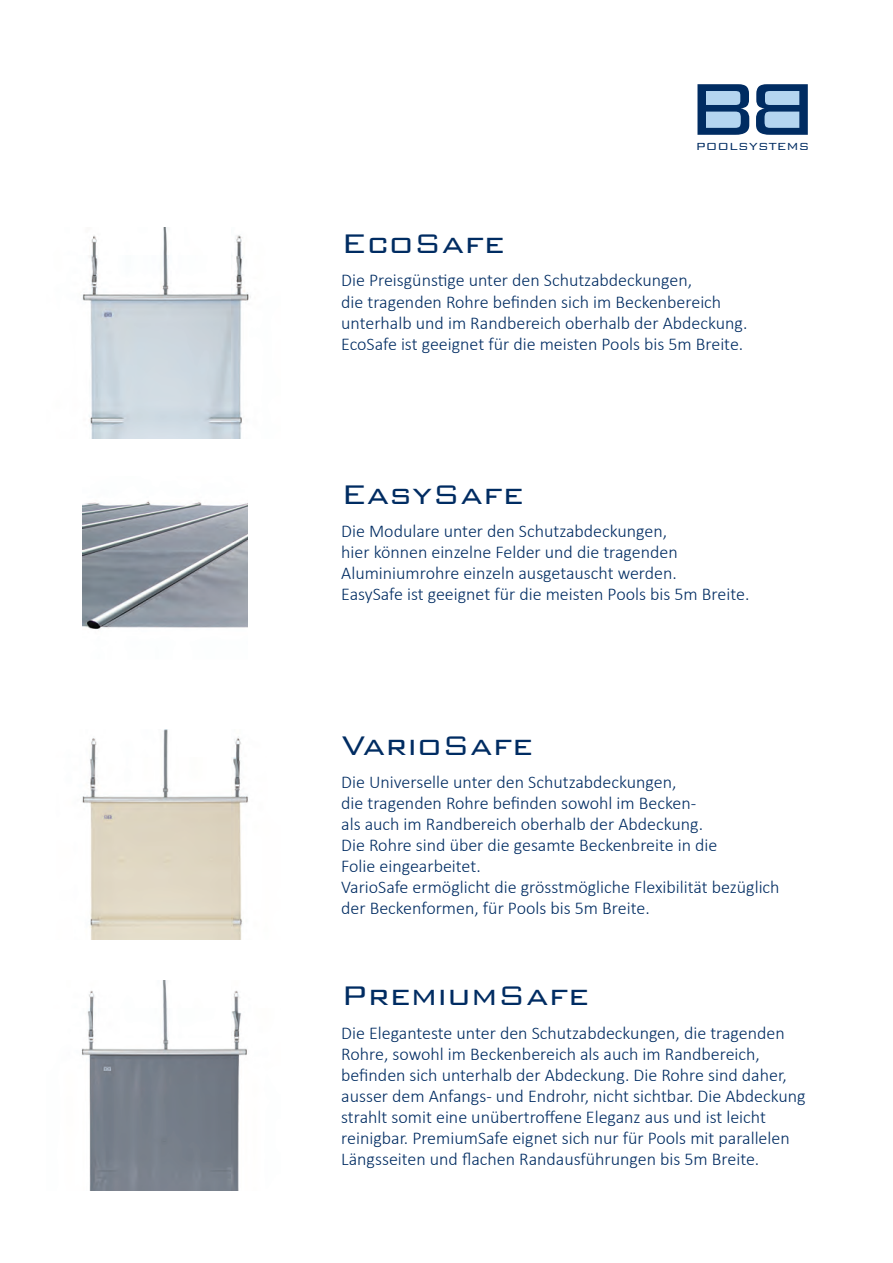
<style>
.page{position:relative;width:893px;height:1263px;background:#fff}
.page>*{position:absolute;margin:0;border:0;box-sizing:border-box;transform-origin:0 0}
.t1{font:300 97.95px "Bank Gothic BT";color:#002c62}
.t2{font:300 36px "Bank Gothic BT";color:#002c62}
.t3{font:300 18px/21px "Calibri";color:#002c62}
.t4{font:300 13.65px "Bank Gothic BT";color:#002c62}
</style>
<div class="page">
<img style="left:81px;top:980px;width:166px;height:211px">
<img style="left:82px;top:729px;width:166px;height:211px">
<img style="left:82px;top:227px;width:169px;height:211px">
<div style="left:700px;top:88px;width:41px;height:42px;background:#b4d5f0"></div>
<div style="left:700px;top:110px;width:43px;height:22px;background:#b4d5f0"></div>
<img style="left:83px;top:501px;width:165px;height:129px">
<svg style="left:762px;top:88px;width:43px;height:44px;background:#bad8f1"></svg>
<h1 class="t1" style="left:684px;top:56px;width:77px">B</h1>
<p class="t4" style="left:696px;top:139px;width:115px">POOLSYSTEMS</p>
<h2 class="t2" style="left:341px;top:224px;width:165px">EcoSafe</h2>
<p class="t3" style="left:341px;top:270px;width:408px">Die Preisgünstige unter den Schutzabdeckungen,<br>die tragenden Rohre befinden sich im Beckenbereich unterhalb und im Randbereich oberhalb der Abdeckung.<br>EcoSafe ist geeignet für die meisten Pools bis 5m Breite.</p>
<h2 class="t2" style="left:341px;top:475px;width:184px">EasySafe</h2>
<p class="t3" style="left:341px;top:521px;width:410px">Die Modulare unter den Schutzabdeckungen,<br>hier können einzelne Felder und die tragenden Aluminiumrohre einzeln ausgetauscht werden.<br>EasySafe ist geeignet für die meisten Pools bis 5m Breite.</p>
<h2 class="t2" style="left:341px;top:725px;width:193px">VarioSafe</h2>
<p class="t3" style="left:341px;top:772px;width:440px">Die Universelle unter den Schutzabdeckungen,<br>die tragenden Rohre befinden sowohl im Becken-<br>als auch im Randbereich oberhalb der Abdeckung.<br>Die Rohre sind über die gesamte Beckenbreite in die<br>Folie eingearbeitet.<br>VarioSafe ermöglicht die grösstmögliche Flexibilität bezüglich der Beckenformen, für Pools bis 5m Breite.</p>
<h2 class="t2" style="left:341px;top:976px;width:249px">PremiumSafe</h2>
<p class="t3" style="left:341px;top:1022px;width:466px">Die Eleganteste unter den Schutzabdeckungen, die tragenden Rohre, sowohl im Beckenbereich als auch im Randbereich, befinden sich unterhalb der Abdeckung. Die Rohre sind daher, ausser dem Anfangs- und Endrohr, nicht sichtbar. Die Abdeckung strahlt somit eine unübertroffene Eleganz aus und ist leicht reinigbar. PremiumSafe eignet sich nur für Pools mit parallelen Längsseiten und flachen Randausführungen bis 5m Breite.</p>
</div>
